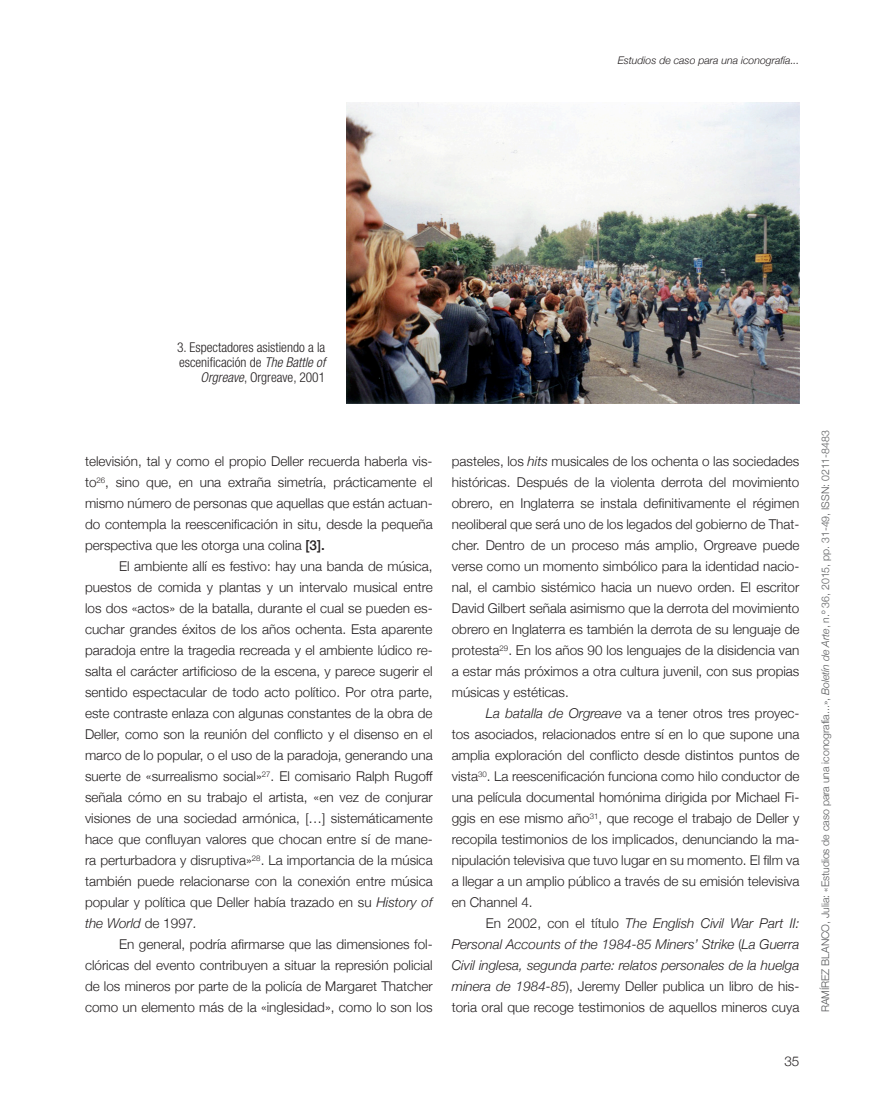
<style>
.page{position:relative;width:893px;height:1106px;background:#fff}
.page>*{position:absolute;margin:0;border:0;box-sizing:border-box;transform-origin:0 0}
.t1{font:300 13.5px/21px "Helvetica Neue";color:#231f20;text-align:justify}
.t2{font:italic 300 13.5px/21px "Helvetica Neue";color:#231f20;text-align:justify}
.t3{font:300 condensed 13.5px/15px "Helvetica Neue";color:#231f20;text-align:right}
.t4{font:300 10.5px "Helvetica Neue";color:#57585a}
.t5{font:italic 300 10.5px "Helvetica Neue";color:#231f20}
.s1{font-style:italic}
.s2{font-weight:500}
.s3{font-style:normal}
</style>
<div class="page">
<img style="left:347px;top:102px;width:452px;height:301px">
<p class="t5" style="left:618px;top:52px;width:183px">Estudios de caso para una iconografía...</p>
<p class="t3" style="left:177px;top:339px;width:150px">3. Espectadores asistiendo a la escenificación de <span class="s1">The Battle of<br>Orgreave</span>, Orgreave, 2001</p>
<p class="t1" style="left:85px;top:450px;width:349px">televisión, tal y como el propio Deller recuerda haberla vis&shy;to<sup>26</sup>, sino que, en una extraña simetría, prácticamente el mismo número de personas que aquellas que están actuan&shy;do contempla la reescenificación in situ, desde la pequeña perspectiva que les otorga una colina <span class="s2">[3].</span></p>
<p class="t1" style="left:85px;top:555px;width:349px;text-indent:34px">El ambiente allí es festivo: hay una banda de música, puestos de comida y plantas y un intervalo musical entre los dos «actos» de la batalla, durante el cual se pueden es&shy;cuchar grandes éxitos de los años ochenta. Esta aparente paradoja entre la tragedia recreada y el ambiente lúdico re&shy;salta el carácter artificioso de la escena, y parece sugerir el sentido espectacular de todo acto político. Por otra parte, este contraste enlaza con algunas constantes de la obra de Deller, como son la reunión del conflicto y el disenso en el marco de lo popular, o el uso de la paradoja, generando una suerte de «surrealismo social»<sup>27</sup>. El comisario Ralph Rugoff señala cómo en su trabajo el artista, «en vez de conjurar visiones de una sociedad armónica, […] sistemáticamente hace que confluyan valores que chocan entre sí de mane&shy;ra perturbadora y disruptiva»<sup>28</sup>. La importancia de la música también puede relacionarse con la conexión entre música popular y política que Deller había trazado en su <span class="s1">History of the World</span> de 1997<span class="s1">.</span></p>
<p class="t1" style="left:85px;top:933px;width:349px;text-indent:34px">En general, podría afirmarse que las dimensiones fol&shy;clóricas del evento contribuyen a situar la represión policial de los mineros por parte de la policía de Margaret Thatcher como un elemento más de la «inglesidad», como lo son los</p>
<p class="t1" style="left:452px;top:450px;width:349px">pasteles, los <span class="s1">hits</span> musicales de los ochenta o las sociedades históricas. Después de la violenta derrota del movimiento obrero, en Inglaterra se instala definitivamente el régimen neoliberal que será uno de los legados del gobierno de That&shy;cher. Dentro de un proceso más amplio, Orgreave puede verse como un momento simbólico para la identidad nacio&shy;nal, el cambio sistémico hacia un nuevo orden. El escritor David Gilbert señala asimismo que la derrota del movimiento obrero en Inglaterra es también la derrota de su lenguaje de protesta<sup>29</sup>. En los años 90 los lenguajes de la disidencia van a estar más próximos a otra cultura juvenil, con sus propias músicas y estéticas.</p>
<p class="t1" style="left:452px;top:702px;width:349px;text-indent:34px"><span class="s1">La batalla de Orgreave</span> va a tener otros tres proyec&shy;tos asociados, relacionados entre sí en lo que supone una amplia exploración del conflicto desde distintos puntos de vista<sup>30</sup>. La reescenificación funciona como hilo conductor de una película documental homónima dirigida por Michael Fi&shy;ggis en ese mismo año<sup>31</sup>, que recoge el trabajo de Deller y recopila testimonios de los implicados, denunciando la ma&shy;nipulación televisiva que tuvo lugar en su momento. El film va a llegar a un amplio público a través de su emisión televisiva en Channel 4.</p>
<p class="t2" style="left:452px;top:912px;width:349px;text-indent:34px"><span class="s3">En 2002, con el título</span> The English Civil War Part II:<br>Personal Accounts of the 1984-85 Miners’ Strike <span class="s3">(</span>La Guerra Civil inglesa, segunda parte: relatos personales de la huelga minera de 1984-85<span class="s3">), Jeremy Deller publica un libro de his&shy;toria oral que recoge testimonios de aquellos mineros cuya</span></p>
<p class="t1" style="left:784px;top:1049px;width:17px">35</p>
<p class="t4" style="left:817px;top:1012px;width:583px;rotate:-90deg">Ramírez Blanco, Julia: «Estudios de caso para una iconografía...», <span class="s1">Boletín de Arte</span>, n.º 36, 2015, pp. 31-49, ISSN: 0211-8483</p>
</div>
